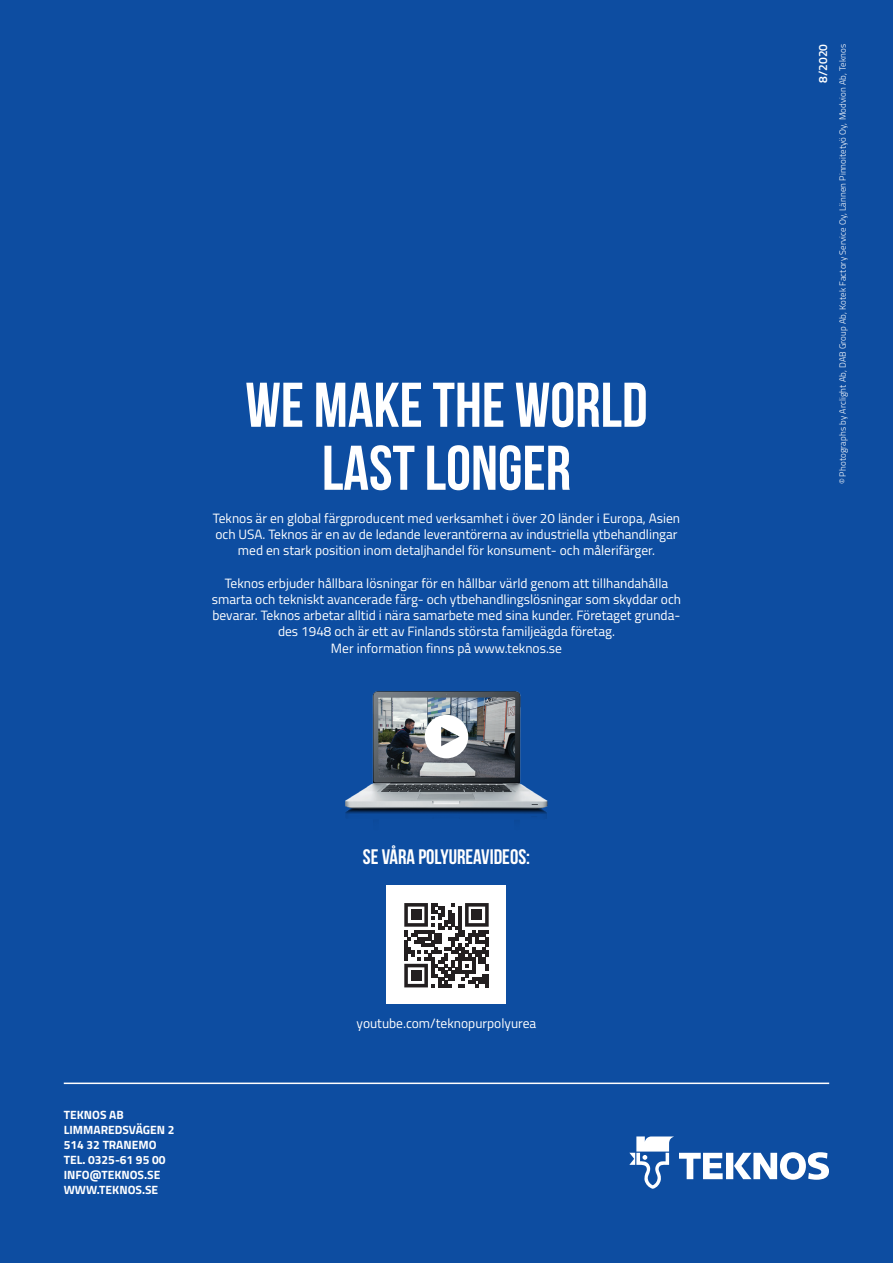
<style>
.page{position:relative;width:893px;height:1263px;background:#0d4da1}
.page>*{position:absolute;margin:0;border:0;box-sizing:border-box;transform-origin:0 0}
.Leipis_NORMAL_9_11{font:700 63px "Bebas Neue";color:#fff}
.Bodytext{font:700 21px "Bebas Neue";color:#fff}
.t1{font:13.5px/16.2px "Titillium";color:#fff;text-align:center}
.t2{font:700 12px "Titillium";color:#fff}
.liitteet_väliotsikko{font:600 12px "Titillium";color:#fff}
.t3{font:300 9px "Titillium";letter-spacing:.01em;color:#fff}
</style>
<div class="page">
<svg style="left:629px;top:1136px;width:200px;height:53px"></svg>
<hr style="left:64px;top:1082px;width:765px;height:2px;background:#fff">
<div style="left:387px;top:885px;width:119px;height:119px;background:#fff"></div>
<svg style="left:404px;top:903px;width:85px;height:84px"></svg>
<div style="left:411px;top:910px;width:10px;height:10px;background:#231f20"></div>
<div style="left:472px;top:910px;width:10px;height:10px;background:#231f20"></div>
<div style="left:411px;top:970px;width:10px;height:11px;background:#231f20"></div>
<img style="left:345px;top:691px;width:203px;height:127px">
<svg style="left:425px;top:715px;width:43px;height:43px;background:#d0d3d5"></svg>
<p class="Leipis_NORMAL_9_11" style="left:245px;top:370px;width:404px">WE MAKE THE WORLD</p>
<p class="Leipis_NORMAL_9_11" style="left:322px;top:433px;width:251px">LAST LONGER</p>
<p class="t1" style="left:213px;top:509px;width:469px">Teknos är en global färgproducent med verksamhet i över 20 länder i Europa, Asien och USA. Teknos är en av de ledande leverantörerna av industriella ytbehandlingar med en stark position inom detaljhandel för konsument- och målerifärger.</p>
<p class="t1" style="left:212px;top:574px;width:471px">Teknos erbjuder hållbara lösningar för en hållbar värld genom att tillhandahålla smarta och tekniskt avancerade färg- och ytbehandlingslösningar som skyddar och bevarar. Teknos arbetar alltid i nära samarbete med sina kunder. Företaget grunda&shy;des 1948 och är ett av Finlands största familjeägda företag.</p>
<p class="t1" style="left:331px;top:639px;width:233px">Mer information finns på www.teknos.se</p>
<p class="t2" style="left:64px;top:1105px;width:61px">TEKNOS AB</p>
<p class="t2" style="left:64px;top:1120px;width:112px">LIMMAREDSVÄGEN 2</p>
<p class="t2" style="left:64px;top:1135px;width:94px">514 32 TRANEMO</p>
<p class="t2" style="left:64px;top:1150px;width:103px">TEL. 0325-61 95 00</p>
<p class="t2" style="left:64px;top:1165px;width:98px">INFO@TEKNOS.SE</p>
<p class="t2" style="left:64px;top:1180px;width:96px">WWW.TEKNOS.SE</p>
<p class="Bodytext" style="left:363px;top:845px;width:169px">SE VÅRA POLYUREAVIDEOS:</p>
<p class="t1" style="left:357px;top:1014px;width:181px">youtube.com/teknopurpolyurea</p>
<p class="liitteet_väliotsikko" style="left:814px;top:83px;width:40px;rotate:-90deg">8/2020</p>
<p class="t3" style="left:836px;top:484px;width:442px;rotate:-90deg">© Photographs by Arclight Ab, DAB Group Ab, Kotek Factory Service Oy, Lännen Pinnoitetyö Oy, Modvion Ab, Teknos</p>
</div>
